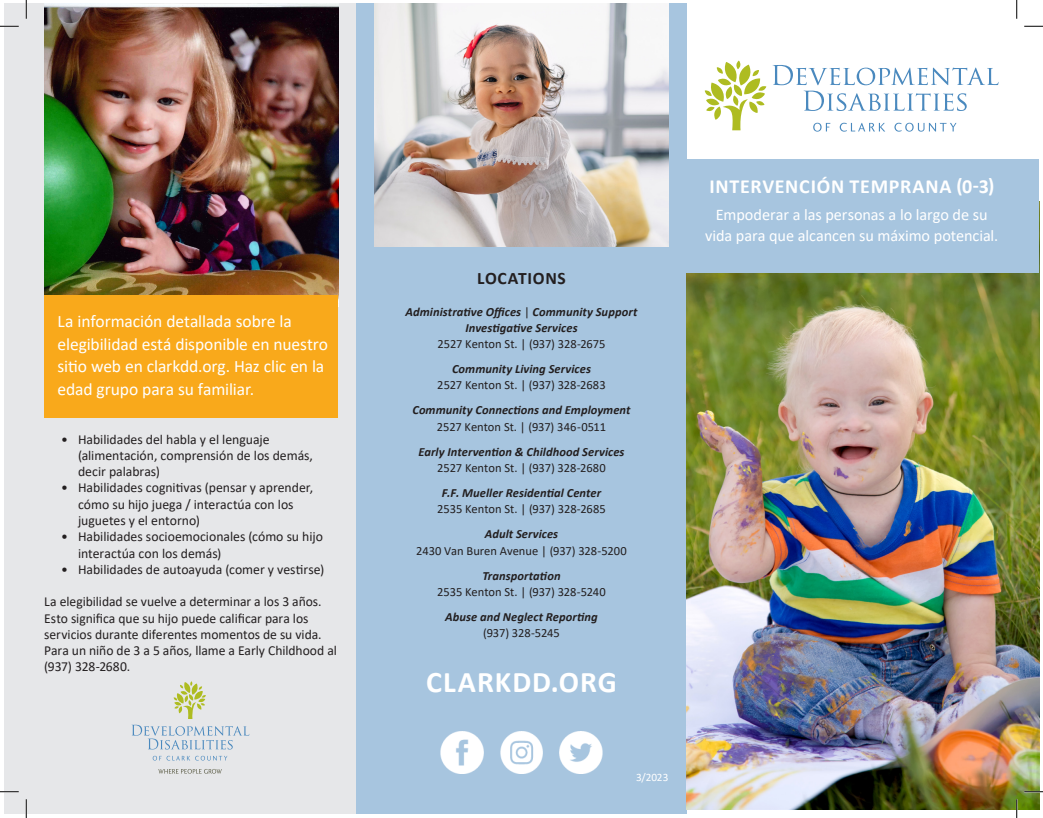
<style>
.page{position:relative;width:1043px;height:818px;background:#fff}
.page>*{position:absolute;margin:0;border:0;box-sizing:border-box;transform-origin:0 0}
.t1{font:700 30px "Calibri";letter-spacing:.035em;color:#fff}
.t2{font:700 20px "Calibri";letter-spacing:.035em;color:#fff}
.t3{font:17.5px/22.5px "Calibri";letter-spacing:-.005em;color:#fff}
.locationsonback{font:700 17.5px "Calibri";letter-spacing:.04em;color:#231f20}
.Title_caption{font:16.25px/21.2px "Calibri";letter-spacing:-.005em;color:#fff;text-align:center}
.Paragraph_Style_1{font:13.75px/16.2px "Calibri";letter-spacing:-.005em;color:#231f20}
.locationsonback-2{font:italic 700 12.5px "Calibri";letter-spacing:.005em;color:#231f20}
.locationsonback-3{font:12.5px "Calibri";letter-spacing:-.005em;color:#231f20}
.Date_Year_Info-back{font:11.25px "Calibri";color:#fff}
.s1{font-weight:400;font-style:normal}
</style>
<div class="page">
<div style="left:4px;top:4px;width:352px;height:810px;background:#e6e7e9"></div>
<img style="left:44px;top:4px;width:294px;height:291px">
<div style="left:356px;top:4px;width:330px;height:810px;background:#a7c5df"></div>
<img style="left:440px;top:731px;width:43px;height:42px">
<img style="left:559px;top:731px;width:43px;height:42px">
<img style="left:500px;top:731px;width:43px;height:42px">
<img style="left:686px;top:273px;width:353px;height:536px">
<div style="left:668px;top:159px;width:371px;height:114px;background:#a7c5df"></div>
<div style="left:44px;top:295px;width:294px;height:123px;background:#f9a91b"></div>
<img style="left:374px;top:4px;width:294px;height:243px">
<svg style="left:704px;top:60px;width:62px;height:70px"></svg>
<svg style="left:813px;top:123px;width:17px;height:9px"></svg>
<svg style="left:839px;top:123px;width:46px;height:9px"></svg>
<svg style="left:894px;top:123px;width:62px;height:9px"></svg>
<svg style="left:772px;top:65px;width:226px;height:46px"></svg>
<svg style="left:153px;top:755px;width:74px;height:5px"></svg>
<svg style="left:158px;top:769px;width:64px;height:4px"></svg>
<svg style="left:131px;top:681px;width:118px;height:68px"></svg>
<svg style="left:0;top:25px;width:19px;height:2px"></svg>
<svg style="left:1024px;top:25px;width:18px;height:2px"></svg>
<svg style="left:0;top:791px;width:19px;height:1px"></svg>
<svg style="left:1024px;top:790px;width:18px;height:2px"></svg>
<svg style="left:25px;top:0;width:2px;height:19px"></svg>
<svg style="left:25px;top:799px;width:2px;height:19px"></svg>
<svg style="left:1016px;top:0;width:1px;height:19px"></svg>
<svg style="left:1015px;top:799px;width:2px;height:19px"></svg>
<p class="t3" style="left:58px;top:310px;width:272px">La información detallada sobre la elegibilidad está disponible en nuestro sitio web en clarkdd.org. Haz clic en la edad grupo para su familiar.</p>
<p class="Paragraph_Style_1" style="left:78px;top:430px;width:236px;text-indent:-17px">• Habilidades del habla y el lenguaje (alimentación, comprensión de los demás, decir palabras)</p>
<p class="Paragraph_Style_1" style="left:78px;top:479px;width:237px;text-indent:-17px">• Habilidades cognitivas (pensar y aprender, cómo su hijo juega / interactúa con los juguetes y el entorno)</p>
<p class="Paragraph_Style_1" style="left:78px;top:528px;width:246px;text-indent:-17px">• Habilidades socioemocionales (cómo su hijo interactúa con los demás)</p>
<p class="Paragraph_Style_1" style="left:61px;top:560px;width:265px">• Habilidades de autoayuda (comer y vestirse)</p>
<p class="Paragraph_Style_1" style="left:44px;top:593px;width:294px">La elegibilidad se vuelve a determinar a los 3 años.<br>Esto significa que su hijo puede calificar para los servicios durante diferentes momentos de su vida.<br>Para un niño de 3 a 5 años, llame a Early Childhood al (937) 328-2680.</p>
<p class="locationsonback" style="left:477px;top:266px;width:90px">LOCATIONS</p>
<p class="locationsonback-2" style="left:405px;top:302px;width:233px">Administrative Offices <span class="s1">|</span> Community Support</p>
<p class="locationsonback-2" style="left:465px;top:319px;width:114px">Investigative Services</p>
<p class="locationsonback-3" style="left:437px;top:335px;width:169px">2527 Kenton St. | (937) 328-2675</p>
<p class="locationsonback-2" style="left:452px;top:360px;width:140px">Community Living Services</p>
<p class="locationsonback-3" style="left:437px;top:376px;width:170px">2527 Kenton St. | (937) 328-2683</p>
<p class="locationsonback-2" style="left:412px;top:401px;width:220px">Community Connections and Employment</p>
<p class="locationsonback-3" style="left:437px;top:418px;width:171px">2527 Kenton St. | (937) 346-0511</p>
<p class="locationsonback-2" style="left:418px;top:442px;width:207px">Early Intervention &amp; Childhood Services</p>
<p class="locationsonback-3" style="left:437px;top:459px;width:170px">2527 Kenton St. | (937) 328-2680</p>
<p class="locationsonback-2" style="left:442px;top:484px;width:161px">F.F. Mueller Residential Center</p>
<p class="locationsonback-3" style="left:437px;top:500px;width:170px">2535 Kenton St. | (937) 328-2685</p>
<p class="locationsonback-2" style="left:485px;top:525px;width:75px">Adult Services</p>
<p class="locationsonback-3" style="left:416px;top:541px;width:212px">2430 Van Buren Avenue | (937) 328-5200</p>
<p class="locationsonback-2" style="left:482px;top:566px;width:80px">Transportation</p>
<p class="locationsonback-3" style="left:437px;top:583px;width:170px">2535 Kenton St. | (937) 328-5240</p>
<p class="locationsonback-2" style="left:445px;top:607px;width:154px">Abuse and Neglect Reporting</p>
<p class="locationsonback-3" style="left:483px;top:624px;width:78px">(937) 328-5245</p>
<p class="t1" style="left:426px;top:661px;width:192px">CLARKDD.ORG</p>
<p class="Date_Year_Info-back" style="left:636px;top:769px;width:34px">3/2023</p>
<p class="t2" style="left:709px;top:172px;width:287px">INTERVENCIÓN TEMPRANA (0-3)</p>
<p class="Title_caption" style="left:705px;top:203px;width:295px">Empoderar a las personas a lo largo de su vida para que alcancen su máximo potencial.</p>
</div>
